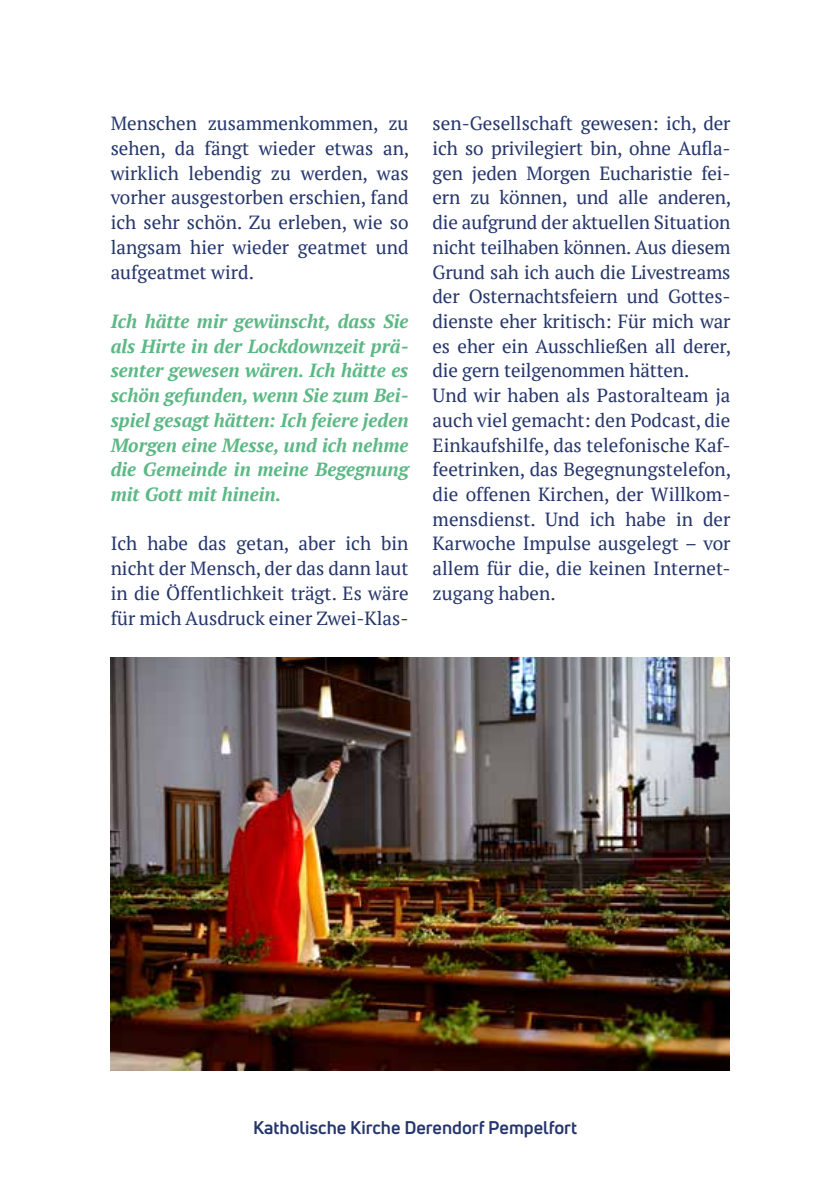
<style>
.page{position:relative;width:840px;height:1191px;background:#fff}
.page>*{position:absolute;margin:0;border:0;box-sizing:border-box;transform-origin:0 0}
.t1{font:19px/24.6px "PT Serif";color:#24356b;text-align:justify}
.t2{font:italic 700 19px/24.8px "PT Serif";color:#5cb885;text-align:justify}
.t3{font:700 18px "Uni Neue";color:#24356b}
</style>
<div class="page">
<img style="left:111px;top:657px;width:618px;height:413px">
<p class="t1" style="left:111px;top:111px;width:300px">Menschen zusammenkommen, zu sehen, da fängt wieder etwas an, wirklich lebendig zu werden, was vorher ausgestorben erschien, fand ich sehr schön. Zu erleben, wie so langsam hier wieder geatmet und aufgeatmet wird.</p>
<p class="t2" style="left:111px;top:309px;width:299px">Ich hätte mir gewünscht, dass Sie als Hirte in der Lockdownzeit prä&shy;senter gewesen wären. Ich hätte es schön gefunden, wenn Sie zum Bei&shy;spiel gesagt hätten: Ich feiere jeden Morgen eine Messe, und ich nehme die Gemeinde in meine Begegnung mit Gott mit hinein.</p>
<p class="t1" style="left:111px;top:531px;width:299px">Ich habe das getan, aber ich bin nicht der Mensch, der das dann laut in die Öffentlichkeit trägt. Es wäre für mich Ausdruck einer Zwei-Klas-</p>
<p class="t1" style="left:432px;top:111px;width:300px;text-align:left">sen-Gesellschaft gewesen: ich, der ich so privilegiert bin, ohne Aufla&shy;gen jeden Morgen Eucharistie fei&shy;ern zu können, und alle anderen, die aufgrund der aktuellen Situation nicht teilhaben können. Aus diesem Grund sah ich auch die Livestreams der Osternachtsfeiern und Gottes&shy;dienste eher kritisch: Für mich war es eher ein Ausschließen all derer, die gern teilgenommen hätten.<br>Und wir haben als Pastoralteam ja auch viel gemacht: den Podcast, die Einkaufshilfe, das telefonische Kaf&shy;feetrinken, das Begegnungstelefon, die offenen Kirchen, der Willkom&shy;mensdienst. Und ich habe in der Karwoche Impulse ausgelegt – vor allem für die, die keinen Internet&shy;zugang haben.</p>
<p class="t3" style="left:253px;top:1116px;width:325px">Katholische Kirche Derendorf Pempelfort</p>
</div>
